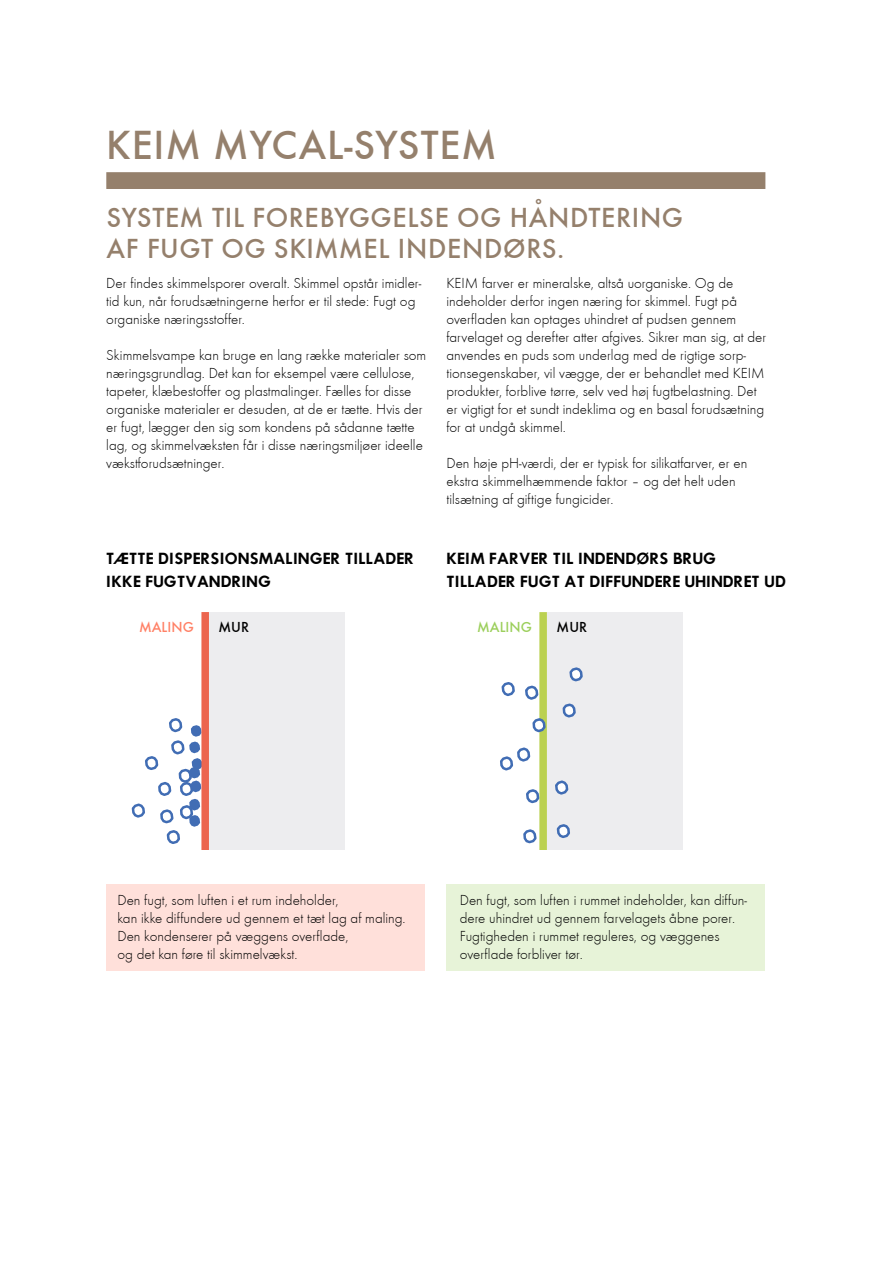
<style>
.page{position:relative;width:893px;height:1263px;background:#fff}
.page>*{position:absolute;margin:0;border:0;box-sizing:border-box;transform-origin:0 0}
.t1{font:42px "Futura T Medium";letter-spacing:.02em;color:#95806c}
.t2{font:28.5px/31.3px "Futura T Medium";letter-spacing:.02em;color:#95806c}
.t3{font:27.6px "Calibri";color:#13110c}
.t4{font:15px/18px "Futura T Light";color:#000}
.t5{font:15px/22.5px "Futura ICG Demi";letter-spacing:.02em;color:#000}
.t6{font:15px "Futura T Medium";color:#ff8166}
.t7{font:15px "Futura T Medium";color:#000}
.t8{font:15px "Futura T Medium";color:#9ccf5c}
</style>
<div class="page">
<div style="left:547px;top:612px;width:135px;height:237px;background:#ededef"></div>
<svg style="left:501px;top:682px;width:14px;height:14px"></svg>
<div style="left:539px;top:612px;width:8px;height:237px;background:#bbd151"></div>
<svg style="left:525px;top:684px;width:15px;height:18px"></svg>
<svg style="left:562px;top:703px;width:14px;height:15px"></svg>
<svg style="left:532px;top:717px;width:15px;height:17px"></svg>
<svg style="left:556px;top:824px;width:14px;height:14px"></svg>
<svg style="left:523px;top:829px;width:14px;height:15px"></svg>
<svg style="left:500px;top:747px;width:31px;height:24px"></svg>
<svg style="left:569px;top:667px;width:14px;height:15px"></svg>
<svg style="left:555px;top:780px;width:14px;height:15px"></svg>
<svg style="left:526px;top:788px;width:14px;height:17px"></svg>
<div style="left:209px;top:612px;width:135px;height:237px;background:#ededef"></div>
<div style="left:201px;top:612px;width:8px;height:237px;background:#ec654e"></div>
<svg style="left:131px;top:717px;width:71px;height:129px"></svg>
<div style="left:106px;top:885px;width:318px;height:86px;background:#ffe0da"></div>
<div style="left:446px;top:884px;width:319px;height:87px;background:#e7f3d8"></div>
<div style="left:106px;top:172px;width:659px;height:17px;background:#95806c"></div>
<h1 class="t1" style="left:106px;top:120px;width:392px">KEIM MYCAL-SYSTEM</h1>
<h2 class="t2" style="left:531px;top:193px;width:16px">˚</h2>
<h2 class="t2" style="left:107px;top:201px;width:578px">SYSTEM TIL FOREBYGGELSE OG HÅNDTERING<br>AF FUGT OG SKIMMEL INDENDØRS.</h2>
<p class="t4" style="left:106px;top:274px;width:317px">Der findes skimmelsporer overalt. Skimmel opstår imidler&shy;tid kun, når forudsætningerne herfor er til stede: Fugt og organiske næringsstoffer.</p>
<p class="t4" style="left:106px;top:346px;width:322px">Skimmelsvampe kan bruge en lang række materialer som næringsgrundlag. Det kan for eksempel være cellulose, tapeter, klæbestoffer og plastmalinger. Fælles for disse organiske materialer er desuden, at de er tætte. Hvis der er fugt, lægger den sig som kondens på sådanne tætte lag, og skimmelvæksten får i disse næringsmiljøer ideelle vækstforudsætninger.</p>
<p class="t5" style="left:106px;top:547px;width:309px">TÆTTE DISPERSIONSMALINGER TILLADER<br>IKKE FUGTVANDRING</p>
<p class="t4" style="left:446px;top:274px;width:321px">KEIM farver er mineralske, altså uorganiske. Og de indeholder derfor ingen næring for skimmel. Fugt på overfladen kan optages uhindret af pudsen gennem farvelaget og derefter atter afgives. Sikrer man sig, at der anvendes en puds som underlag med de rigtige sorp&shy;tionsegenskaber, vil vægge, der er behandlet med KEIM produkter, forblive tørre, selv ved høj fugtbelastning. Det er vigtigt for et sundt indeklima og en basal forudsætning for at undgå skimmel.</p>
<p class="t4" style="left:446px;top:454px;width:302px">Den høje pH-værdi, der er typisk for silikatfarver, er en ekstra skimmelhæmmende faktor – og det helt uden tilsætning af giftige fungicider.</p>
<p class="t5" style="left:446px;top:547px;width:341px">KEIM FARVER TIL INDENDØRS BRUG<br>TILLADER FUGT AT DIFFUNDERE UHINDRET UD</p>
<h3 class="t3" style="left:230px;top:597px;width:15px">$</h3>
<h3 class="t3" style="left:240px;top:597px;width:15px">$</h3>
<p class="t6" style="left:139px;top:618px;width:56px">MALING</p>
<p class="t7" style="left:219px;top:618px;width:32px">MUR</p>
<p class="t8" style="left:477px;top:618px;width:56px">MALING</p>
<p class="t7" style="left:557px;top:618px;width:32px">MUR</p>
<p class="t4" style="left:117px;top:891px;width:290px">Den fugt, som luften i et rum indeholder,<br>kan ikke diffundere ud gennem et tæt lag af maling.<br>Den kondenserer på væggens overflade,<br>og det kan føre til skimmelvækst.</p>
<p class="t4" style="left:460px;top:891px;width:289px">Den fugt, som luften i rummet indeholder, kan diffun&shy;dere uhindret ud gennem farvelagets åbne porer.<br>Fugtigheden i rummet reguleres, og væggenes overflade forbliver tør.</p>
</div>
